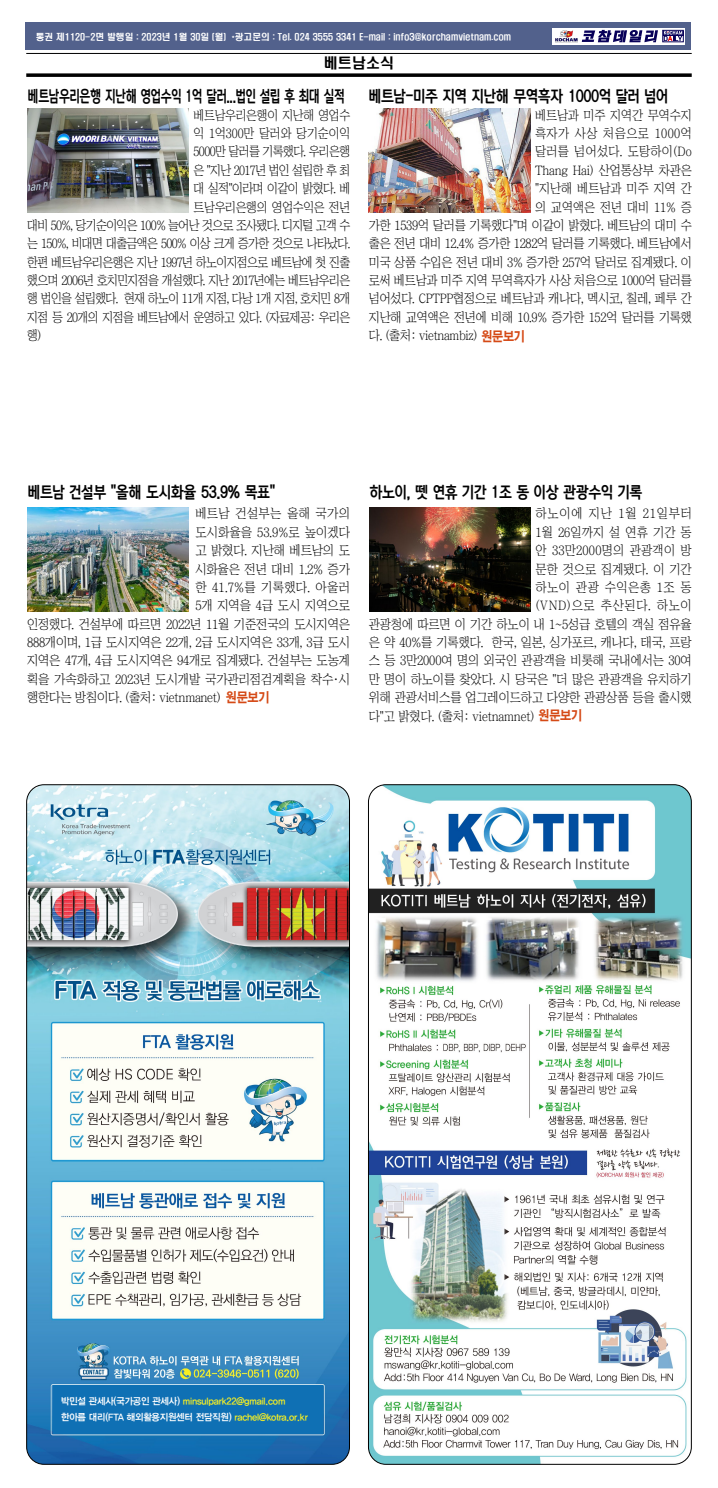
<style>
.page{position:relative;width:718px;height:1488px;background:#fff}
.page>*{position:absolute;margin:0;border:0;box-sizing:border-box;transform-origin:0 0}
.t1{font:15.75px "Korean DREAM5 R";letter-spacing:-.03em;color:#000;scale:.85 1}
.t2{font:15.75px "Korean DREAM5 R";letter-spacing:-.03em;color:#000;scale:.72 1}
.t3{font:14px "H2 hdr M";color:#000}
.t4{font:13.12px "Chosunilbo NM";letter-spacing:-.02em;color:#000;scale:.93 1}
.t5{font:13.12px "Chosunilbo NM";letter-spacing:-.05em;color:#000;scale:.91 1}
.t6{font:13.12px "Chosunilbo NM";letter-spacing:-.02em;color:#000;scale:.95 1}
.t7{font:13.12px "Chosunilbo NM";letter-spacing:-.02em;color:#000;scale:.94 1}
.t8{font:13.12px "Chosunilbo NM";letter-spacing:-.045em;color:#000;scale:.91 1}
.t9{font:13.12px "Chosunilbo NM";letter-spacing:-.02em;color:#000;scale:.91 1}
.t10{font:13.12px "Chosunilbo NM";letter-spacing:.015em;color:#000;scale:.94 1}
.t11{font:13.12px "Chosunilbo NM";letter-spacing:.05em;color:#000;scale:.94 1}
.t12{font:13.12px "Chosunilbo NM";color:#000;scale:.95 1}
.t13{font:13.12px "Chosunilbo NM";letter-spacing:.015em;color:#000;scale:.95 1}
.t14{font:13.12px "Chosunilbo NM";letter-spacing:.02em;color:#000;scale:.93 1}
.t15{font:13.12px "Chosunilbo NM";letter-spacing:.035em;color:#000;scale:.93 1}
.t16{font:13.12px "Chosunilbo NM";letter-spacing:.06em;color:#000;scale:.94 1}
.t17{font:13.12px "Chosunilbo NM";letter-spacing:.005em;color:#000;scale:.94 1}
.t18{font:13.12px "Chosunilbo NM";color:#000;scale:.93 1}
.t19{font:13.12px "Chosunilbo NM";letter-spacing:.035em;color:#000;scale:.94 1}
.t20{font:13.12px "Chosunilbo NM";letter-spacing:.02em;color:#000;scale:.95 1}
.t21{font:9.62px/15.8px "YDIYGO340";letter-spacing:-.02em;color:#f6ef23;scale:.95 1}
.t22{font:8.75px "H2 hdr M";color:#fff}
.s1{font-family:"H2 gtr E";color:#d54915}
.s2{color:#fff}
</style>
<div class="page">
<div style="left:26px;top:23px;width:665px;height:27px;background:#52618c"></div>
<svg style="left:552px;top:28px;width:133px;height:17px"></svg>
<hr style="left:26px;top:53px;width:665px;height:1px;background:#000">
<svg style="left:26px;top:73px;width:665px;height:4px;background:#1f1f1f"></svg>
<img style="left:553px;top:30px;width:25px;height:12px">
<div style="left:662px;top:30px;width:21px;height:12px;border:1px solid #080059"></div>
<svg style="left:581px;top:30px;width:101px;height:12px"></svg>
<img style="left:27px;top:507px;width:161px;height:104px">
<img style="left:27px;top:108px;width:161px;height:104px">
<img style="left:369px;top:507px;width:161px;height:104px">
<img style="left:369px;top:108px;width:161px;height:104px">
<img style="left:368px;top:784px;width:323px;height:680px">
<img style="left:27px;top:784px;width:322px;height:680px">
<div style="left:53px;top:1384px;width:270px;height:49px;background:#0f70b4"></div>
<p class="t22" style="left:36px;top:32px;width:477px">통권 제1120-2면 발행일 : 2023년 1월 30일 (월) *광고문의 : Tel. 024 3555 3341 E-mail : info3@korchamvietnam.com</p>
<p class="t3" style="left:324px;top:56px;width:71px">베트남소식</p>
<p class="t2" style="left:28px;top:88px;width:441px">베트남우리은행 지난해 영업수익 1억 달러...법인 설립 후 최대 실적</p>
<p class="t9" style="left:193px;top:108px;width:174px">베트남우리은행이 지난해 영업수</p>
<p class="t9" style="left:193px;top:127px;width:174px">익 1억300만 달러와 당기순이익</p>
<p class="t5" style="left:193px;top:145px;width:174px">5000만 달러를 기록했다. 우리은행</p>
<p class="t5" style="left:193px;top:163px;width:174px">은 "지난 2017년 법인 설립한 후 최</p>
<p class="t8" style="left:193px;top:182px;width:174px">대 실적"이라며 이같이 밝혔다. 베</p>
<p class="t9" style="left:193px;top:200px;width:174px">트남우리은행의 영업수익은 전년</p>
<p class="t5" style="left:27px;top:218px;width:356px">대비 50%, 당기순이익은 100% 늘어난 것으로 조사됐다. 디지털 고객 수</p>
<p class="t5" style="left:27px;top:237px;width:356px">는 150%, 비대면 대출금액은 500% 이상 크게 증가한 것으로 나타났다.</p>
<p class="t5" style="left:27px;top:255px;width:356px">한편 베트남우리은행은 지난 1997년 하노이지점으로 베트남에 첫 진출</p>
<p class="t5" style="left:27px;top:274px;width:356px">했으며 2006년 호치민지점을 개설했다. 지난 2017년에는 베트남우리은</p>
<p class="t5" style="left:27px;top:292px;width:356px">행 법인을 설립했다. 현재 하노이 11개 지점, 다낭 1개 지점, 호치민 8개</p>
<p class="t8" style="left:27px;top:310px;width:356px">지점 등 20개의 지점을 베트남에서 운영하고 있다. (자료제공: 우리은</p>
<p class="t9" style="left:27px;top:329px;width:17px">행)</p>
<p class="t1" style="left:369px;top:88px;width:354px">베트남-미주 지역 지난해 무역흑자 1000억 달러 넘어</p>
<p class="t4" style="left:535px;top:108px;width:170px">베트남과 미주 지역간 무역수지</p>
<p class="t15" style="left:535px;top:127px;width:170px">흑자가 사상 처음으로 1000억</p>
<p class="t14" style="left:535px;top:145px;width:170px">달러를 넘어섰다. 도탕하이(Do</p>
<p class="t4" style="left:535px;top:163px;width:170px">Thang Hai) 산업통상부 차관은</p>
<p class="t18" style="left:535px;top:182px;width:170px">"지난해 베트남과 미주 지역 간</p>
<p class="t4" style="left:535px;top:200px;width:170px">의 교역액은 전년 대비 11% 증</p>
<p class="t4" style="left:369px;top:218px;width:349px">가한 1539억 달러를 기록했다"며 이같이 밝혔다. 베트남의 대미 수</p>
<p class="t4" style="left:369px;top:237px;width:349px">출은 전년 대비 12.4% 증가한 1282억 달러를 기록했다. 베트남에서</p>
<p class="t4" style="left:369px;top:255px;width:349px">미국 상품 수입은 전년 대비 3% 증가한 257억 달러로 집계됐다. 이</p>
<p class="t4" style="left:369px;top:274px;width:349px">로써 베트남과 미주 지역 무역흑자가 사상 처음으로 1000억 달러를</p>
<p class="t4" style="left:369px;top:292px;width:349px">넘어섰다. CPTPP협정으로 베트남과 캐나다, 멕시코, 칠레, 페루 간</p>
<p class="t4" style="left:369px;top:310px;width:349px">지난해 교역액은 전년에 비해 10.9% 증가한 152억 달러를 기록했</p>
<p class="t4" style="left:369px;top:329px;width:169px">다. (출처: vietnambiz) <span class="s1">원문보기</span></p>
<p class="t1" style="left:28px;top:484px;width:292px">베트남 건설부 "올해 도시화율 53.9% 목표"</p>
<p class="t20" style="left:195px;top:507px;width:164px">베트남 건설부는 올해 국가의</p>
<p class="t12" style="left:195px;top:525px;width:164px">도시화율을 53.9%로 높이겠다</p>
<p class="t6" style="left:195px;top:544px;width:164px">고 밝혔다. 지난해 베트남의 도</p>
<p class="t6" style="left:195px;top:562px;width:164px">시화율은 전년 대비 1.2% 증가</p>
<p class="t13" style="left:195px;top:580px;width:164px">한 41.7%를 기록했다. 아울러</p>
<p class="t6" style="left:195px;top:599px;width:164px">5개 지역을 4급 도시 지역으로</p>
<p class="t6" style="left:27px;top:617px;width:341px">인정했다. 건설부에 따르면 2022년 11월 기준전국의 도시지역은</p>
<p class="t6" style="left:27px;top:635px;width:341px">888개이며, 1급 도시지역은 22개, 2급 도시지역은 33개, 3급 도시</p>
<p class="t6" style="left:27px;top:654px;width:341px">지역은 47개, 4급 도시지역은 94개로 집계됐다. 건설부는 도농계</p>
<p class="t6" style="left:27px;top:672px;width:341px">획을 가속화하고 2023년 도시개발 국가관리점검계획을 착수·시</p>
<p class="t6" style="left:27px;top:691px;width:257px">행한다는 방침이다. (출처: vietnmanet) <span class="s1">원문보기</span></p>
<p class="t1" style="left:369px;top:484px;width:323px">하노이, 뗏 연휴 기간 1조 동 이상 관광수익 기록</p>
<p class="t16" style="left:535px;top:507px;width:168px">하노이에 지난 1월 21일부터</p>
<p class="t17" style="left:535px;top:525px;width:168px">1월 26일까지 설 연휴 기간 동</p>
<p class="t10" style="left:535px;top:544px;width:168px">안 33만2000명의 관광객이 방</p>
<p class="t7" style="left:535px;top:562px;width:168px">문한 것으로 집계됐다. 이 기간</p>
<p class="t19" style="left:535px;top:580px;width:168px">하노이 관광 수익은총 1조 동</p>
<p class="t11" style="left:535px;top:599px;width:168px">(VND)으로 추산된다. 하노이</p>
<p class="t7" style="left:369px;top:617px;width:345px">관광청에 따르면 이 기간 하노이 내 1~5성급 호텔의 객실 점유율</p>
<p class="t7" style="left:369px;top:635px;width:345px">은 약 40%를 기록했다. 한국, 일본, 싱가포르, 캐나다, 태국, 프랑</p>
<p class="t7" style="left:369px;top:654px;width:345px">스 등 3만2000여 명의 외국인 관광객을 비롯해 국내에서는 30여</p>
<p class="t7" style="left:369px;top:672px;width:345px">만 명이 하노이를 찾았다. 시 당국은 "더 많은 관광객을 유치하기</p>
<p class="t7" style="left:369px;top:691px;width:345px">위해 관광서비스를 업그레이드하고 다양한 관광상품 등을 출시했</p>
<p class="t7" style="left:369px;top:709px;width:228px">다"고 밝혔다. (출처: vietnamnet) <span class="s1">원문보기</span></p>
<p class="t21" style="left:61px;top:1393px;width:261px"><span class="s2">박민설 관세사(국가공인 관세사)</span> minsulpark22@gmail.com <span class="s2">한아름 대리(FTA 해외활용지원센터 전담직원)</span> rachel@kotra.or.kr</p>
</div>
